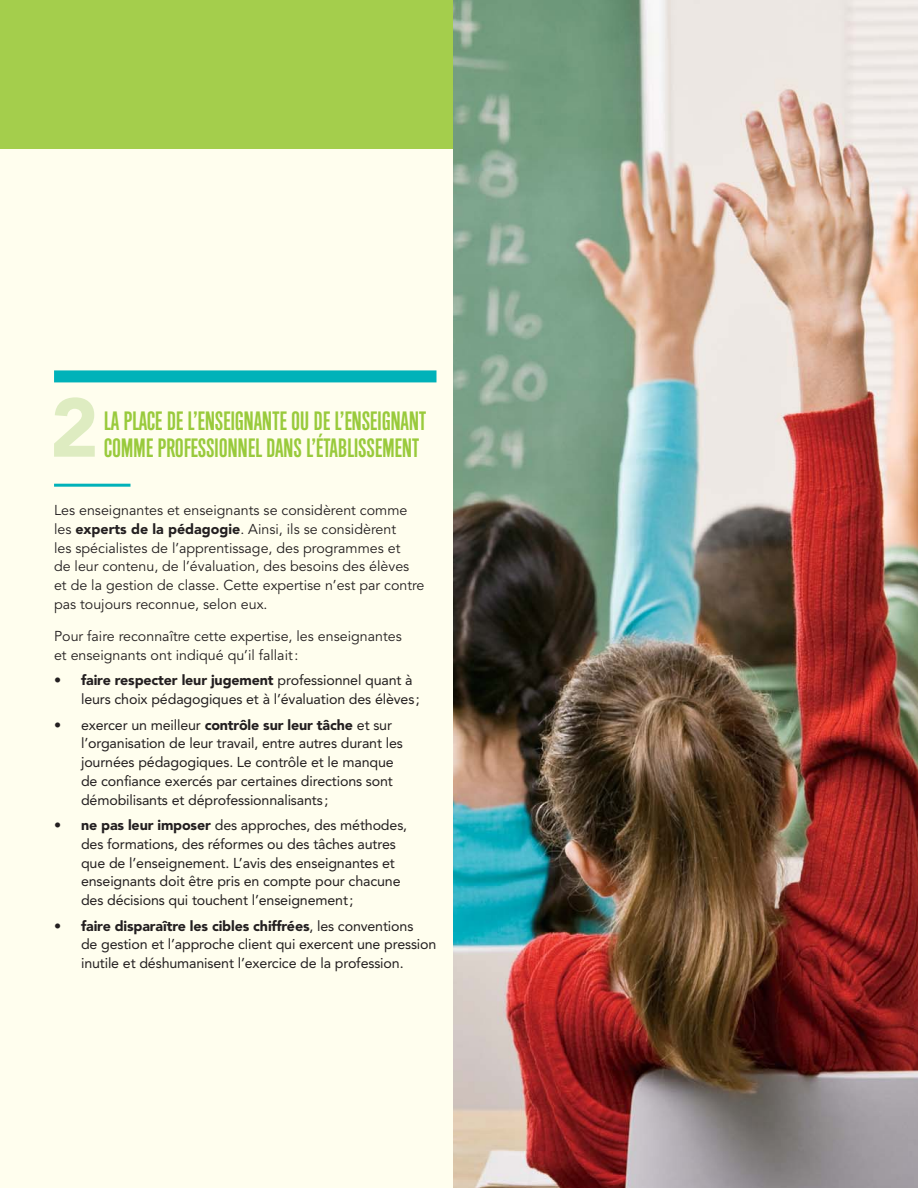
<style>
.page{position:relative;width:918px;height:1188px;background:#fffeee}
.page>*{position:absolute;margin:0;border:0;box-sizing:border-box;transform-origin:0 0}
.t1{font:900 82.35px "Avenir LT Std";color:#deecc1}
.t2{font:25.5px/27px "Cg Alpin Gth No 1";letter-spacing:-.01em;color:#99ca3c}
.t3{font:14.25px/18.8px "Avenir LT Std";letter-spacing:-.01em;color:#231f20}
.t4{font:14.25px/18.8px "Avenir";color:#231f20}
.s1{font-family:"Avenir LT Std";font-weight:900}
.s2{font-weight:300}
.s3{font-weight:900}
</style>
<div class="page">
<div style="left:54px;top:370px;width:382px;height:12px;background:#00b2b9"></div>
<hr style="left:54px;top:484px;width:76px;height:3px;background:#00b2b9">
<div style="left:0;top:0;width:454px;height:148px;background:#a4ce4c"></div>
<img style="left:454px;top:0;width:464px;height:1188px">
<h1 class="t1" style="left:50px;top:388px;width:50px">2</h1>
<h2 class="t2" style="left:104px;top:410px;width:324px">LA PLACE DE L’ENSEIGNANTE OU DE L’ENSEIGNANT<br>COMME PROFESSIONNEL DANS L’ÉTABLISSEMENT</h2>
<p class="t4" style="left:54px;top:502px;width:372px">Les enseignantes et enseignants se considèrent comme les <span class="s1">experts de la pédagogie</span>. Ainsi, ils se considèrent<br>les spécialistes de l’apprentissage, des programmes et<br>de leur contenu, de l’évaluation, des besoins des élèves et de la gestion de classe. Cette expertise n’est par contre pas toujours reconnue, selon eux.</p>
<p class="t4" style="left:54px;top:628px;width:349px">Pour faire reconnaître cette expertise, les enseignantes et enseignants ont indiqué qu’il fallait :</p>
<p class="t3" style="left:81px;top:672px;width:340px;text-indent:-27px"><span class="s2">•</span> <span class="s3">faire respecter leur jugement</span> professionnel quant à leurs choix pédagogiques et à l’évaluation des élèves ;</p>
<p class="t3" style="left:81px;top:716px;width:323px;text-indent:-27px"><span class="s2">•</span> exercer un meilleur <span class="s3">contrôle sur leur tâche</span> et sur l’organisation de leur travail, entre autres durant les journées pédagogiques. Le contrôle et le manque de confiance exercés par certaines directions sont démobilisants et déprofessionnalisants ;</p>
<p class="t3" style="left:81px;top:817px;width:328px;text-indent:-27px"><span class="s2">•</span> <span class="s3">ne pas leur imposer</span> des approches, des méthodes, des formations, des réformes ou des tâches autres que de l’enseignement. L’avis des enseignantes et enseignants doit être pris en compte pour chacune des décisions qui touchent l’enseignement ;</p>
<p class="t3" style="left:81px;top:917px;width:357px;text-indent:-27px"><span class="s2">•</span> <span class="s3">faire disparaître les cibles chiffrées</span>, les conventions<br>de gestion et l’approche client qui exercent une pression inutile et déshumanisent l’exercice de la profession.</p>
</div>
